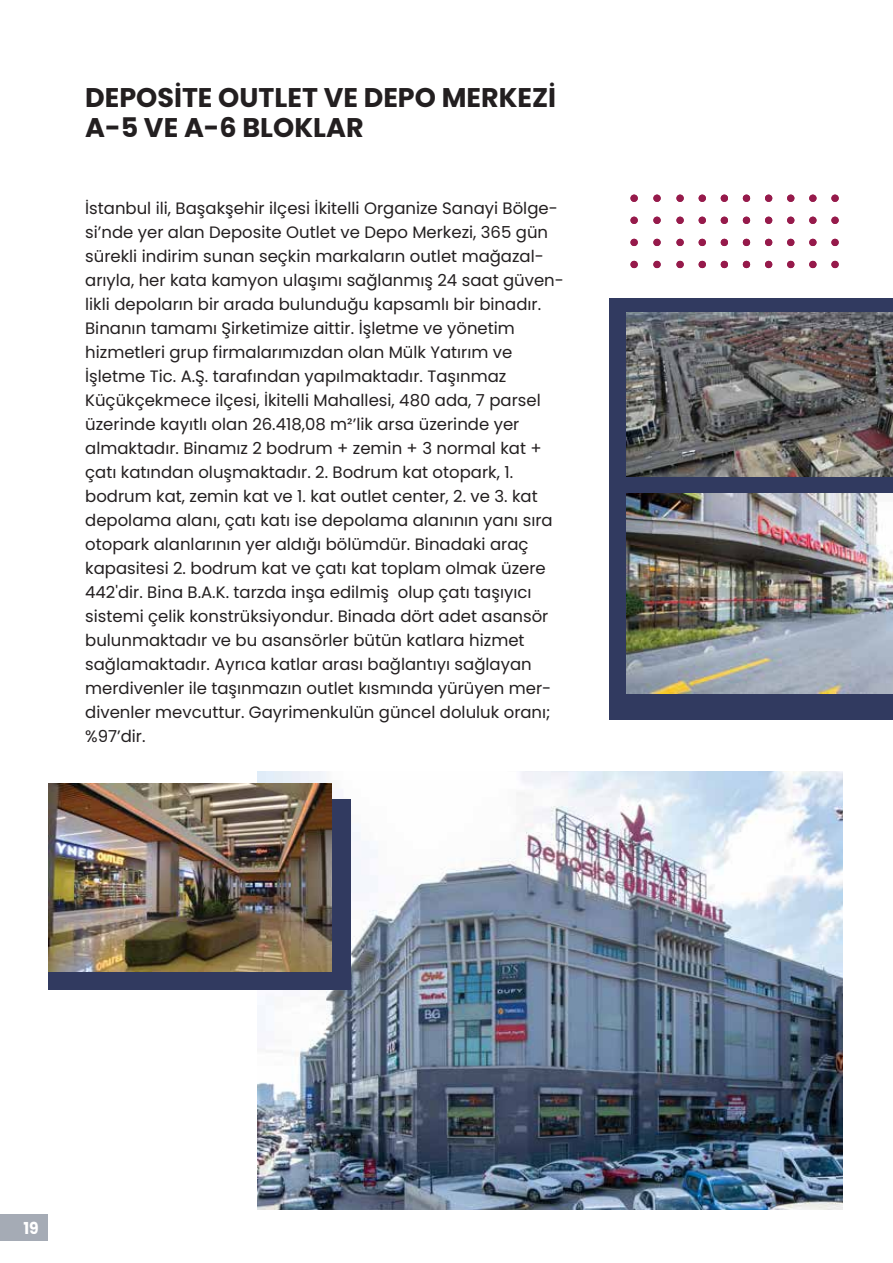
<style>
.page{position:relative;width:893px;height:1263px;background:#fff}
.page>*{position:absolute;margin:0;border:0;box-sizing:border-box;transform-origin:0 0}
.t1{font:700 27px/30px "Poppins";color:#231f20}
.t2{font:16.5px/24px "Poppins";color:#231f20}
.t3{font:700 16.5px "Poppins";color:#fff;scale:.94 1}
</style>
<div class="page">
<div style="left:609px;top:298px;width:284px;height:421px;background:#313a60"></div>
<svg style="left:676px;top:261px;width:8px;height:7px"></svg>
<svg style="left:676px;top:239px;width:8px;height:7px"></svg>
<svg style="left:676px;top:217px;width:8px;height:7px"></svg>
<svg style="left:676px;top:195px;width:8px;height:7px"></svg>
<svg style="left:653px;top:261px;width:8px;height:7px"></svg>
<svg style="left:653px;top:239px;width:8px;height:7px"></svg>
<svg style="left:653px;top:217px;width:8px;height:7px"></svg>
<svg style="left:653px;top:195px;width:8px;height:7px"></svg>
<svg style="left:630px;top:261px;width:8px;height:7px"></svg>
<svg style="left:630px;top:239px;width:8px;height:7px"></svg>
<svg style="left:630px;top:217px;width:8px;height:7px"></svg>
<svg style="left:630px;top:195px;width:8px;height:7px"></svg>
<svg style="left:699px;top:261px;width:7px;height:7px"></svg>
<svg style="left:699px;top:239px;width:7px;height:7px"></svg>
<svg style="left:699px;top:217px;width:7px;height:7px"></svg>
<svg style="left:699px;top:195px;width:7px;height:7px"></svg>
<svg style="left:721px;top:261px;width:7px;height:7px"></svg>
<svg style="left:721px;top:239px;width:7px;height:7px"></svg>
<svg style="left:721px;top:217px;width:7px;height:7px"></svg>
<svg style="left:721px;top:195px;width:7px;height:7px"></svg>
<svg style="left:743px;top:261px;width:7px;height:7px"></svg>
<svg style="left:743px;top:239px;width:7px;height:7px"></svg>
<svg style="left:743px;top:217px;width:7px;height:7px"></svg>
<svg style="left:743px;top:195px;width:7px;height:7px"></svg>
<svg style="left:765px;top:261px;width:7px;height:7px"></svg>
<svg style="left:765px;top:239px;width:7px;height:7px"></svg>
<svg style="left:765px;top:217px;width:7px;height:7px"></svg>
<svg style="left:765px;top:195px;width:7px;height:7px"></svg>
<svg style="left:787px;top:261px;width:7px;height:7px"></svg>
<svg style="left:787px;top:239px;width:7px;height:7px"></svg>
<svg style="left:787px;top:217px;width:7px;height:7px"></svg>
<svg style="left:787px;top:195px;width:7px;height:7px"></svg>
<svg style="left:809px;top:261px;width:7px;height:7px"></svg>
<svg style="left:809px;top:239px;width:7px;height:7px"></svg>
<svg style="left:809px;top:217px;width:7px;height:7px"></svg>
<svg style="left:809px;top:195px;width:7px;height:7px"></svg>
<svg style="left:831px;top:261px;width:8px;height:7px"></svg>
<svg style="left:831px;top:239px;width:8px;height:7px"></svg>
<svg style="left:831px;top:217px;width:8px;height:7px"></svg>
<svg style="left:831px;top:195px;width:8px;height:7px"></svg>
<img style="left:257px;top:772px;width:585px;height:437px">
<img style="left:626px;top:313px;width:267px;height:163px">
<div style="left:48px;top:799px;width:302px;height:190px;background:#313a60"></div>
<img style="left:48px;top:784px;width:283px;height:187px">
<img style="left:626px;top:494px;width:267px;height:200px">
<div style="left:0;top:1214px;width:48px;height:26px;background:#a5abb5"></div>
<h1 class="t1" style="left:85px;top:82px;width:473px">DEPOSİTE OUTLET VE DEPO MERKEZİ<br>A-5 VE A-6 BLOKLAR</h1>
<p class="t2" style="left:85px;top:196px;width:480px">İstanbul ili, Başakşehir ilçesi İkitelli Organize Sanayi Bölge&shy;si’nde yer alan Deposite Outlet ve Depo Merkezi, 365 gün sürekli indirim sunan seçkin markaların outlet mağazal&shy;arıyla, her kata kamyon ulaşımı sağlanmış 24 saat güven&shy;likli depoların bir arada bulunduğu kapsamlı bir binadır.<br>Binanın tamamı Şirketimize aittir. İşletme ve yönetim hizmetleri grup firmalarımızdan olan Mülk Yatırım ve İşletme Tic. A.Ş. tarafından yapılmaktadır. Taşınmaz Küçükçekmece ilçesi, İkitelli Mahallesi, 480 ada, 7 parsel üzerinde kayıtlı olan 26.418,08 m²’lik arsa üzerinde yer almaktadır. Binamız 2 bodrum + zemin + 3 normal kat + çatı katından oluşmaktadır. 2. Bodrum kat otopark, 1. bodrum kat, zemin kat ve 1. kat outlet center, 2. ve 3. kat depolama alanı, çatı katı ise depolama alanının yanı sıra otopark alanlarının yer aldığı bölümdür. Binadaki araç kapasitesi 2. bodrum kat ve çatı kat toplam olmak üzere 442'dir. Bina B.A.K. tarzda inşa edilmiş olup çatı taşıyıcı sistemi çelik konstrüksiyondur. Binada dört adet asansör bulunmaktadır ve bu asansörler bütün katlara hizmet sağlamaktadır. Ayrıca katlar arası bağlantıyı sağlayan merdivenler ile taşınmazın outlet kısmında yürüyen mer&shy;divenler mevcuttur. Gayrimenkulün güncel doluluk oranı; %97’dir.</p>
<p class="t3" style="left:23px;top:1218px;width:18px">19</p>
</div>
